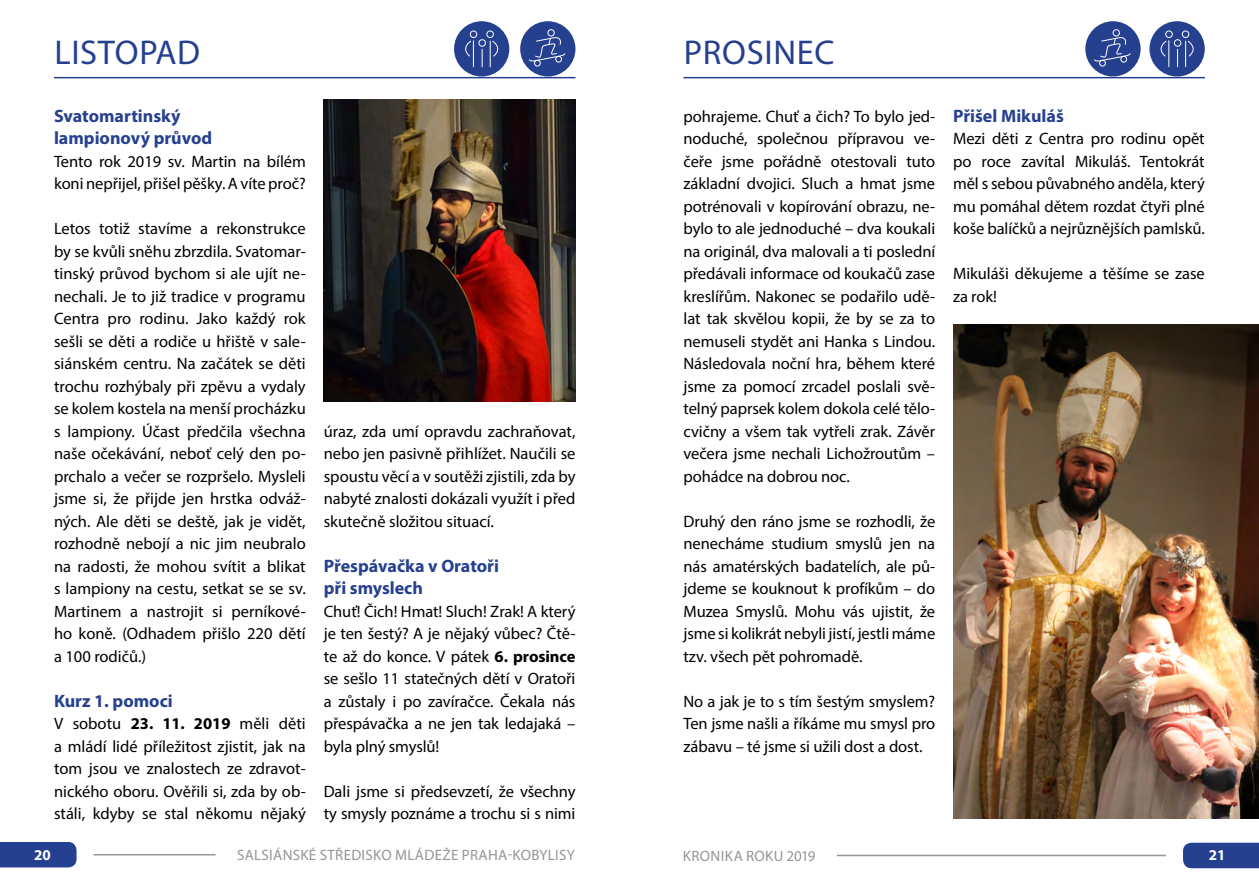
<style>
.page{position:relative;width:1259px;height:893px;background:#fff}
.page>*{position:absolute;margin:0;border:0;box-sizing:border-box;transform-origin:0 0}
.t1{font:34.5px "Myriad Pro";letter-spacing:.02em;color:#25408f}
.t2{font:700 18px/22.5px "Myriad Pro";color:#25408f}
.t3{font:16.5px/22.5px "Myriad Pro";letter-spacing:-.005em;color:#000;text-align:justify}
.t4{font:15px "Myriad Pro";letter-spacing:.02em;color:#939598}
.t5{font:700 15px "Myriad Pro";color:#fff}
.s1{font-weight:700}
</style>
<div class="page">
<hr style="left:94px;top:854px;width:122px;height:1px;background:#939598">
<div style="left:0;top:842px;width:77px;height:25px;background:#25408f"></div>
<hr style="left:837px;top:855px;width:329px;height:1px;background:#939598">
<div style="left:1183px;top:843px;width:76px;height:25px;background:#25408f"></div>
<hr style="left:54px;top:77px;width:521px;height:1px;background:#25408f">
<hr style="left:683px;top:77px;width:522px;height:1px;background:#25408f">
<img style="left:324px;top:99px;width:251px;height:303px">
<img style="left:953px;top:324px;width:306px;height:495px">
<div style="left:520px;top:21px;width:55px;height:55px;background:#25408f;border-radius:50%"></div>
<div style="left:547px;top:29px;width:8px;height:7px;border:1px solid #fff;border-radius:50%"></div>
<svg style="left:529px;top:37px;width:37px;height:29px"></svg>
<div style="left:1085px;top:21px;width:55px;height:55px;background:#25408f;border-radius:50%"></div>
<div style="left:1112px;top:29px;width:7px;height:7px;border:1px solid #fff;border-radius:50%"></div>
<svg style="left:1094px;top:37px;width:37px;height:29px"></svg>
<div style="left:454px;top:21px;width:55px;height:55px;background:#25408f;border-radius:50%"></div>
<svg style="left:482px;top:49px;width:1px;height:18px"></svg>
<div style="left:478px;top:39px;width:8px;height:8px;border:1px solid #fff;border-radius:50%"></div>
<div style="left:470px;top:31px;width:7px;height:7px;border:1px solid #fff;border-radius:50%"></div>
<div style="left:486px;top:31px;width:8px;height:7px;border:1px solid #fff;border-radius:50%"></div>
<svg style="left:460px;top:40px;width:14px;height:27px"></svg>
<svg style="left:490px;top:40px;width:13px;height:27px"></svg>
<div style="left:1149px;top:21px;width:55px;height:55px;background:#25408f;border-radius:50%"></div>
<svg style="left:1177px;top:49px;width:1px;height:18px"></svg>
<div style="left:1174px;top:39px;width:7px;height:8px;border:1px solid #fff;border-radius:50%"></div>
<div style="left:1165px;top:31px;width:7px;height:7px;border:1px solid #fff;border-radius:50%"></div>
<div style="left:1182px;top:31px;width:7px;height:7px;border:1px solid #fff;border-radius:50%"></div>
<svg style="left:1155px;top:40px;width:14px;height:27px"></svg>
<svg style="left:1185px;top:40px;width:13px;height:27px"></svg>
<h1 class="t1" style="left:54px;top:31px;width:147px">LISTOPAD</h1>
<h1 class="t1" style="left:684px;top:31px;width:152px">PROSINEC</h1>
<p class="t2" style="left:54px;top:104px;width:160px">Svatomartinský lampionový průvod</p>
<p class="t3" style="left:54px;top:149px;width:253px">Tento rok 2019 sv. Martin na bílém koni nepřijel, přišel pěšky. A víte proč?</p>
<p class="t3" style="left:54px;top:217px;width:253px">Letos totiž stavíme a rekonstrukce by se kvůli sněhu zbrzdila. Svatomar&shy;tinský průvod bychom si ale ujít ne&shy;nechali. Je to již tradice v programu Centra pro rodinu. Jako každý rok sešli se děti a rodiče u hřiště v sale&shy;siánském centru. Na začátek se děti trochu rozhýbaly při zpěvu a vydaly se kolem kostela na menší procházku s lampiony. Účast předčila všechna naše očekávání, neboť celý den po&shy;prchalo a večer se rozpršelo. Mysleli jsme si, že přijde jen hrstka odváž&shy;ných. Ale děti se deště, jak je vidět, rozhodně nebojí a nic jim neubralo na radosti, že mohou svítit a blikat s lampiony na cestu, setkat se se sv.<br>Martinem a nastrojit si perníkové&shy;ho koně. (Odhadem přišlo 220 dětí a 100 rodičů.)</p>
<p class="t2" style="left:54px;top:689px;width:120px">Kurz 1. pomoci</p>
<p class="t3" style="left:54px;top:712px;width:253px">V sobotu <span class="s1">23. 11. 2019</span> měli děti a mládí lidé příležitost zjistit, jak na tom jsou ve znalostech ze zdravot&shy;nického oboru. Ověřili si, zda by ob&shy;stáli, kdyby se stal někomu nějaký</p>
<p class="t3" style="left:324px;top:419px;width:253px">úraz, zda umí opravdu zachraňovat, nebo jen pasivně přihlížet. Naučili se spoustu věcí a v soutěži zjistili, zda by nabyté znalosti dokázali využít i před skutečně složitou situací.</p>
<p class="t2" style="left:324px;top:554px;width:177px">Přespávačka v Oratoři při smyslech</p>
<p class="t3" style="left:324px;top:599px;width:253px">Chuť! Čich! Hmat! Sluch! Zrak! A který je ten šestý? A je nějaký vůbec? Čtě&shy;te až do konce. V pátek <span class="s1">6. prosince </span>se sešlo 11 statečných dětí v Oratoři a zůstaly i po zavíračce. Čekala nás přespávačka a ne jen tak ledajaká – byla plný smyslů!</p>
<p class="t3" style="left:324px;top:779px;width:253px">Dali jsme si předsevzetí, že všechny ty smysly poznáme a trochu si s nimi</p>
<p class="t3" style="left:683px;top:104px;width:253px">pohrajeme. Chuť a čich? To bylo jed&shy;noduché, společnou přípravou ve&shy;čeře jsme pořádně otestovali tuto základní dvojici. Sluch a hmat jsme potrénovali v kopírování obrazu, ne&shy;bylo to ale jednoduché – dva koukali na originál, dva malovali a ti poslední předávali informace od koukačů zase kreslířům. Nakonec se podařilo udě&shy;lat tak skvělou kopii, že by se za to nemuseli stydět ani Hanka s Lindou.<br>Následovala noční hra, během které jsme za pomocí zrcadel poslali svě&shy;telný paprsek kolem dokola celé tělo&shy;cvičny a všem tak vytřeli zrak. Závěr večera jsme nechali Lichožroutům – pohádce na dobrou noc.</p>
<p class="t3" style="left:683px;top:510px;width:253px">Druhý den ráno jsme se rozhodli, že nenecháme studium smyslů jen na nás amatérských badatelích, ale pů&shy;jdeme se kouknout k profíkům – do Muzea Smyslů. Mohu vás ujistit, že jsme si kolikrát nebyli jistí, jestli máme tzv. všech pět pohromadě.</p>
<p class="t3" style="left:683px;top:690px;width:253px">No a jak je to s tím šestým smyslem?<br>Ten jsme našli a říkáme mu smysl pro zábavu – té jsme si užili dost a dost.</p>
<p class="t2" style="left:953px;top:104px;width:112px">Přišel Mikuláš</p>
<p class="t3" style="left:953px;top:127px;width:253px">Mezi děti z Centra pro rodinu opět po roce zavítal Mikuláš. Tentokrát měl s sebou půvabného anděla, který mu pomáhal dětem rozdat čtyři plné koše balíčků a nejrůznějších pamlsků.</p>
<p class="t3" style="left:953px;top:262px;width:253px">Mikuláši děkujeme a těšíme se zase za rok!</p>
<p class="t5" style="left:34px;top:845px;width:18px">20</p>
<p class="t4" style="left:237px;top:846px;width:339px">SALSIÁNSKÉ STŘEDISKO MLÁDEŽE PRAHA-KOBYLISY</p>
<p class="t4" style="left:683px;top:847px;width:134px">KRONIKA ROKU 2019</p>
<p class="t5" style="left:1208px;top:845px;width:18px">21</p>
</div>
